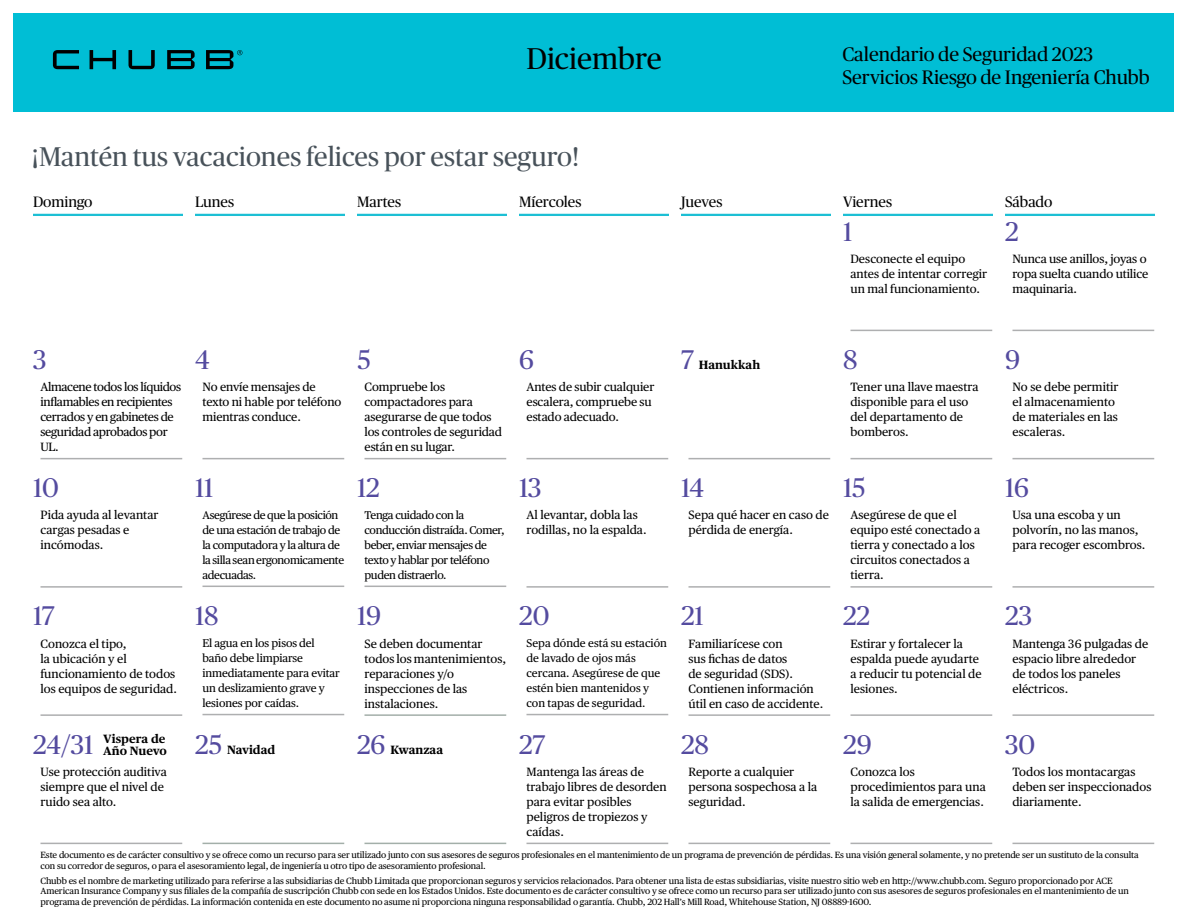
<style>
.page{position:relative;width:1188px;height:918px;background:#fff}
.page>*{position:absolute;margin:0;border:0;box-sizing:border-box;transform-origin:0 0}
.t1{font:30px "Chubb Publico";color:#000}
.t2{font:27px "Chubb Publico";color:#544b9f}
.t3{font:27px "Chubb Publico";color:#48525a}
.t4{font:19.5px/22.5px "Chubb Publico";color:#000}
.t5{font:15px "Chubb Publico";color:#000}
.t6{font:12px/15px "Chubb Publico Text";color:#000}
.t7{font:12px/15px "Chubb Publico Text";letter-spacing:-.03em;color:#000}
.t8{font:700 12px/12px "Chubb Publico Text";color:#000}
.t9{font:11.25px/15px "Chubb Publico Text";letter-spacing:-.02em;color:#000}
.t10{font:11.25px/15px "Chubb Publico Text";color:#000}
.t11{font:9px/10.5px "Chubb Publico Text";letter-spacing:-.01em;color:#000}
</style>
<div class="page">
<div style="left:14px;top:14px;width:1160px;height:98px;background:#00bed5"></div>
<svg style="left:53px;top:50px;width:189px;height:19px"></svg>
<hr style="left:33px;top:214px;width:150px;height:2px;background:#1cbfd4">
<hr style="left:195px;top:214px;width:150px;height:2px;background:#1cbfd4">
<hr style="left:357px;top:214px;width:150px;height:2px;background:#1cbfd4">
<hr style="left:519px;top:214px;width:150px;height:2px;background:#1cbfd4">
<hr style="left:681px;top:214px;width:150px;height:2px;background:#1cbfd4">
<hr style="left:843px;top:214px;width:150px;height:2px;background:#1cbfd4">
<hr style="left:1005px;top:214px;width:150px;height:2px;background:#1cbfd4">
<hr style="left:850px;top:330px;width:142px;height:1px;background:#aeafb0">
<hr style="left:1012px;top:330px;width:142px;height:1px;background:#aeafb0">
<hr style="left:40px;top:458px;width:142px;height:1px;background:#aeafb0">
<hr style="left:202px;top:458px;width:142px;height:1px;background:#aeafb0">
<hr style="left:364px;top:458px;width:142px;height:1px;background:#aeafb0">
<hr style="left:526px;top:458px;width:142px;height:1px;background:#aeafb0">
<hr style="left:688px;top:458px;width:142px;height:1px;background:#aeafb0">
<hr style="left:850px;top:458px;width:142px;height:1px;background:#aeafb0">
<hr style="left:1012px;top:458px;width:142px;height:1px;background:#aeafb0">
<hr style="left:40px;top:586px;width:142px;height:2px;background:#aeafb0">
<hr style="left:202px;top:586px;width:142px;height:1px;background:#aeafb0">
<hr style="left:364px;top:586px;width:142px;height:1px;background:#aeafb0">
<hr style="left:526px;top:586px;width:142px;height:2px;background:#aeafb0">
<hr style="left:688px;top:586px;width:142px;height:2px;background:#aeafb0">
<hr style="left:850px;top:586px;width:142px;height:2px;background:#aeafb0">
<hr style="left:1012px;top:586px;width:142px;height:2px;background:#aeafb0">
<hr style="left:40px;top:714px;width:142px;height:2px;background:#aeafb0">
<hr style="left:202px;top:714px;width:142px;height:1px;background:#aeafb0">
<hr style="left:364px;top:714px;width:142px;height:2px;background:#a3afa9">
<hr style="left:526px;top:714px;width:142px;height:1px;background:#aeafb0">
<hr style="left:688px;top:714px;width:142px;height:2px;background:#aeafb0">
<hr style="left:850px;top:714px;width:142px;height:2px;background:#aeafb0">
<hr style="left:1012px;top:714px;width:142px;height:2px;background:#aeafb0">
<hr style="left:40px;top:843px;width:142px;height:1px;background:#aeafb0">
<hr style="left:202px;top:843px;width:142px;height:1px;background:#a3afa9">
<hr style="left:364px;top:843px;width:142px;height:1px;background:#a3afa9">
<hr style="left:526px;top:843px;width:142px;height:1px;background:#aeafb0">
<hr style="left:688px;top:843px;width:142px;height:1px;background:#aeafb0">
<hr style="left:850px;top:843px;width:142px;height:1px;background:#aeafb0">
<hr style="left:1012px;top:843px;width:142px;height:1px;background:#aeafb0">
<h1 class="t1" style="left:526px;top:38px;width:137px">Diciembre</h1>
<h3 class="t4" style="left:842px;top:42px;width:309px">Calendario de Seguridad 2023<br>Servicios Riesgo de Ingeniería Chubb</h3>
<h2 class="t3" style="left:32px;top:138px;width:549px">¡Mantén tus vacaciones felices por estar seguro!</h2>
<p class="t5" style="left:33px;top:191px;width:61px">Domingo</p>
<p class="t5" style="left:195px;top:191px;width:41px">Lunes</p>
<p class="t5" style="left:357px;top:191px;width:46px">Martes</p>
<p class="t5" style="left:519px;top:191px;width:64px">Míercoles</p>
<p class="t5" style="left:681px;top:191px;width:43px">Jueves</p>
<p class="t5" style="left:843px;top:191px;width:51px">Viernes</p>
<p class="t5" style="left:1005px;top:191px;width:49px">Sábado</p>
<h2 class="t2" style="left:843px;top:212px;width:11px">1</h2>
<p class="t6" style="left:850px;top:250px;width:138px">Desconecte el equipo antes de intentar corregir un mal funcionamiento.</p>
<h2 class="t2" style="left:1005px;top:212px;width:15px">2</h2>
<p class="t6" style="left:1012px;top:250px;width:137px">Nunca use anillos, joyas o ropa suelta cuando utilice maquinaria.</p>
<h2 class="t2" style="left:33px;top:341px;width:15px">3</h2>
<p class="t7" style="left:40px;top:379px;width:142px">Almacene todos los líquidos inflamables en recipientes cerrados y en gabinetes de seguridad aprobados por<br>UL.</p>
<h2 class="t2" style="left:33px;top:469px;width:27px">10</h2>
<p class="t6" style="left:40px;top:507px;width:120px">Pida ayuda al levantar cargas pesadas e incómodas.</p>
<h2 class="t2" style="left:33px;top:597px;width:23px">17</h2>
<p class="t6" style="left:40px;top:635px;width:138px">Conozca el tipo,<br>la ubicación y el funcionamiento de todos los equipos de seguridad.</p>
<p class="t8" style="left:103px;top:732px;width:65px">Vispera de<br>Año Nuevo</p>
<h2 class="t2" style="left:33px;top:725px;width:62px">24/31</h2>
<p class="t6" style="left:40px;top:763px;width:128px">Use protección auditiva siempre que el nivel de ruido sea alto.</p>
<h2 class="t2" style="left:195px;top:341px;width:16px">4</h2>
<p class="t6" style="left:202px;top:379px;width:140px">No envíe mensajes de texto ni hable por teléfono mientras conduce.</p>
<h2 class="t2" style="left:195px;top:469px;width:20px">11</h2>
<p class="t9" style="left:202px;top:507px;width:143px">Asegúrese de que la posición de una estación de trabajo de la computadora y la altura de la silla sean ergonomicamente adecuadas.</p>
<h2 class="t2" style="left:195px;top:597px;width:25px">18</h2>
<p class="t9" style="left:202px;top:635px;width:139px">El agua en los pisos del baño debe limpiarse inmediatamente para evitar un deslizamiento grave y lesiones por caídas.</p>
<h2 class="t2" style="left:357px;top:341px;width:15px">5</h2>
<p class="t6" style="left:364px;top:379px;width:139px">Compruebe los compactadores para asegurarse de que todos los controles de seguridad están en su lugar.</p>
<h2 class="t2" style="left:357px;top:469px;width:24px">12</h2>
<p class="t9" style="left:364px;top:507px;width:142px">Tenga cuidado con la conducción distraída. Comer, beber, enviar mensajes de texto y hablar por teléfono puden distraerlo.</p>
<h2 class="t2" style="left:357px;top:597px;width:26px">19</h2>
<p class="t6" style="left:364px;top:635px;width:143px">Se deben documentar todos los mantenimientos, reparaciones y/o inspecciones de las instalaciones.</p>
<h2 class="t2" style="left:519px;top:341px;width:16px">6</h2>
<p class="t6" style="left:526px;top:379px;width:129px">Antes de subir cualquier escalera, compruebe su estado adecuado.</p>
<h2 class="t2" style="left:519px;top:469px;width:24px">13</h2>
<p class="t6" style="left:526px;top:507px;width:122px">Al levantar, dobla las rodillas, no la espalda.</p>
<h2 class="t2" style="left:519px;top:597px;width:32px">20</h2>
<p class="t10" style="left:526px;top:635px;width:142px">Sepa dónde está su estación de lavado de ojos más cercana. Asegúrese de que estén bien mantenidos y con tapas de seguridad.</p>
<h2 class="t2" style="left:195px;top:725px;width:29px">25</h2>
<p class="t8" style="left:227px;top:743px;width:50px">Navidad</p>
<h2 class="t2" style="left:357px;top:725px;width:30px">26</h2>
<p class="t8" style="left:390px;top:743px;width:54px">Kwanzaa</p>
<h2 class="t2" style="left:519px;top:725px;width:28px">27</h2>
<p class="t6" style="left:526px;top:763px;width:142px">Mantenga las áreas de trabajo libres de desorden para evitar posibles peligros de tropiezos y caídas.</p>
<h2 class="t2" style="left:681px;top:341px;width:14px">7</h2>
<p class="t8" style="left:699px;top:358px;width:63px">Hanukkah</p>
<h2 class="t2" style="left:843px;top:341px;width:16px">8</h2>
<p class="t6" style="left:850px;top:379px;width:130px">Tener una llave maestra disponible para el uso del departamento de bomberos.</p>
<h2 class="t2" style="left:681px;top:469px;width:25px">14</h2>
<p class="t6" style="left:688px;top:507px;width:142px">Sepa qué hacer en caso de pérdida de energía.</p>
<h2 class="t2" style="left:681px;top:597px;width:24px">21</h2>
<p class="t6" style="left:688px;top:635px;width:136px">Familiarícese con<br>sus fichas de datos<br>de seguridad (SDS).<br>Contienen información útil en caso de accidente.</p>
<h2 class="t2" style="left:681px;top:725px;width:29px">28</h2>
<p class="t6" style="left:688px;top:763px;width:130px">Reporte a cualquier persona sospechosa a la seguridad.</p>
<h2 class="t2" style="left:843px;top:469px;width:24px">15</h2>
<p class="t6" style="left:850px;top:507px;width:131px">Asegúrese de que el equipo esté conectado a tierra y conectado a los circuitos conectados a tierra.</p>
<h2 class="t2" style="left:843px;top:597px;width:29px">22</h2>
<p class="t6" style="left:850px;top:635px;width:133px">Estirar y fortalecer la espalda puede ayudarte a reducir tu potencial de lesiones.</p>
<h2 class="t2" style="left:843px;top:725px;width:30px">29</h2>
<p class="t6" style="left:850px;top:763px;width:137px">Conozca los procedimientos para una la salida de emergencias.</p>
<h2 class="t2" style="left:1005px;top:341px;width:16px">9</h2>
<p class="t6" style="left:1012px;top:379px;width:108px">No se debe permitir el almacenamiento de materiales en las escaleras.</p>
<h2 class="t2" style="left:1005px;top:469px;width:26px">16</h2>
<p class="t6" style="left:1012px;top:507px;width:134px">Usa una escoba y un polvorín, no las manos, para recoger escombros.</p>
<h2 class="t2" style="left:1005px;top:597px;width:29px">23</h2>
<p class="t6" style="left:1012px;top:635px;width:137px">Mantenga 36 pulgadas de espacio libre alrededor de todos los paneles eléctricos.</p>
<h2 class="t2" style="left:1005px;top:725px;width:32px">30</h2>
<p class="t6" style="left:1012px;top:763px;width:140px">Todos los montacargas deben ser inspeccionados diariamente.</p>
<p class="t11" style="left:40px;top:849px;width:1100px">Este documento es de carácter consultivo y se ofrece como un recurso para ser utilizado junto con sus asesores de seguros profesionales en el mantenimiento de un programa de prevención de pérdidas. Es una visión general solamente, y no pretende ser un sustituto de la consulta con su corredor de seguros, o para el asesoramiento legal, de ingeniería u otro tipo de asesoramiento profesional.</p>
<p class="t11" style="left:40px;top:875px;width:1090px">Chubb es el nombre de marketing utilizado para referirse a las subsidiarias de Chubb Limitada que proporcionan seguros y servicios relacionados. Para obtener una lista de estas subsidiarias, visite nuestro sitio web en http://www.chubb.com. Seguro proporcionado por ACE<br>American Insurance Company y sus filiales de la compañía de suscripción Chubb con sede en los Estados Unidos. Este documento es de carácter consultivo y se ofrece como un recurso para ser utilizado junto con sus asesores de seguros profesionales en el mantenimiento de un programa de prevención de pérdidas. La información contenida en este documento no asume ni proporciona ninguna responsabilidad o garantía. Chubb, 202 Hall’s Mill Road, Whitehouse Station, NJ 08889-1600.</p>
</div>
